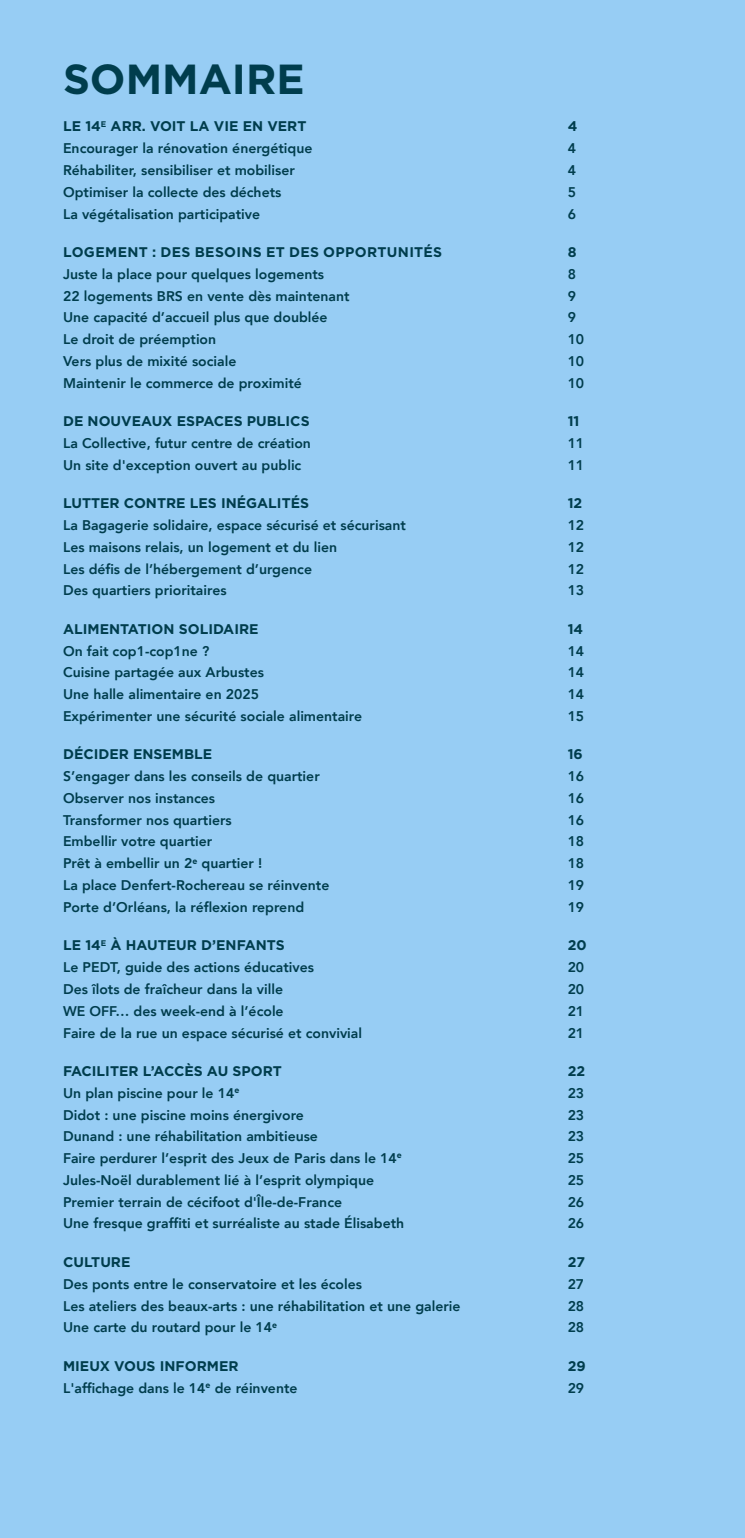
<style>
.page{position:relative;width:745px;height:1538px;background:#fff}
.page>*{position:absolute;margin:0;border:0;box-sizing:border-box;transform-origin:0 0}
.t1{font:700 42px "Gotham";color:#003d4d}
.t2{font:800 14px "Avenir";color:#003d4d}
.t3{font:700 14px "Gotham";color:#003d4d}
.t4{font:700 14px "Gotham";letter-spacing:.025em;color:#003d4d}
</style>
<div class="page">
<div style="left:0;top:0;width:744px;height:1538px;background:#97cdf4"></div>
<h1 class="t1" style="left:63px;top:55px;width:243px">SOMMAIRE</h1>
<p class="t3" style="left:63px;top:118px;width:245px">LE 14<sup>E</sup> ARR. VOIT LA VIE EN VERT</p>
<p class="t3" style="left:567px;top:118px;width:11px">4</p>
<p class="t2" style="left:63px;top:137px;width:251px">Encourager la rénovation énergétique</p>
<p class="t2" style="left:567px;top:137px;width:10px">4</p>
<p class="t2" style="left:63px;top:159px;width:233px">Réhabiliter, sensibiliser et mobiliser</p>
<p class="t2" style="left:567px;top:159px;width:10px">4</p>
<p class="t2" style="left:63px;top:181px;width:220px">Optimiser la collecte des déchets</p>
<p class="t2" style="left:567px;top:181px;width:10px">5</p>
<p class="t2" style="left:63px;top:203px;width:198px">La végétalisation participative</p>
<p class="t2" style="left:567px;top:203px;width:10px">6</p>
<p class="t4" style="left:63px;top:244px;width:380px">LOGEMENT : DES BESOINS ET DES OPPORTUNITÉS</p>
<p class="t3" style="left:567px;top:244px;width:10px">8</p>
<p class="t2" style="left:63px;top:263px;width:262px">Juste la place pour quelques logements</p>
<p class="t2" style="left:567px;top:263px;width:10px">8</p>
<p class="t2" style="left:63px;top:285px;width:288px">22 logements BRS en vente dès maintenant</p>
<p class="t2" style="left:567px;top:285px;width:10px">9</p>
<p class="t2" style="left:63px;top:307px;width:266px">Une capacité d’accueil plus que doublée</p>
<p class="t2" style="left:567px;top:307px;width:10px">9</p>
<p class="t2" style="left:63px;top:328px;width:154px">Le droit de préemption</p>
<p class="t2" style="left:567px;top:328px;width:18px">10</p>
<p class="t2" style="left:63px;top:350px;width:175px">Vers plus de mixité sociale</p>
<p class="t2" style="left:567px;top:350px;width:18px">10</p>
<p class="t2" style="left:63px;top:372px;width:240px">Maintenir le commerce de proximité</p>
<p class="t2" style="left:567px;top:372px;width:18px">10</p>
<p class="t3" style="left:63px;top:413px;width:248px">DE NOUVEAUX ESPACES PUBLICS</p>
<p class="t3" style="left:567px;top:413px;width:13px">11</p>
<p class="t2" style="left:63px;top:432px;width:249px">La Collective, futur centre de création</p>
<p class="t2" style="left:567px;top:432px;width:18px">11</p>
<p class="t2" style="left:63px;top:454px;width:240px">Un site d'exception ouvert au public</p>
<p class="t2" style="left:567px;top:454px;width:18px">11</p>
<p class="t3" style="left:63px;top:495px;width:247px">LUTTER CONTRE LES INÉGALITÉS</p>
<p class="t3" style="left:567px;top:495px;width:16px">12</p>
<p class="t2" style="left:63px;top:514px;width:344px">La Bagagerie solidaire, espace sécurisé et sécurisant</p>
<p class="t2" style="left:567px;top:514px;width:18px">12</p>
<p class="t2" style="left:63px;top:536px;width:275px">Les maisons relais, un logement et du lien</p>
<p class="t2" style="left:567px;top:536px;width:18px">12</p>
<p class="t2" style="left:63px;top:558px;width:250px">Les défis de l’hébergement d’urgence</p>
<p class="t2" style="left:567px;top:558px;width:18px">12</p>
<p class="t2" style="left:63px;top:579px;width:165px">Des quartiers prioritaires</p>
<p class="t2" style="left:567px;top:579px;width:18px">13</p>
<p class="t3" style="left:63px;top:621px;width:197px">ALIMENTATION SOLIDAIRE</p>
<p class="t3" style="left:567px;top:621px;width:17px">14</p>
<p class="t2" style="left:63px;top:640px;width:148px">On fait cop1-cop1ne ?</p>
<p class="t2" style="left:567px;top:640px;width:18px">14</p>
<p class="t2" style="left:63px;top:662px;width:202px">Cuisine partagée aux Arbustes</p>
<p class="t2" style="left:567px;top:662px;width:18px">14</p>
<p class="t2" style="left:63px;top:683px;width:197px">Une halle alimentaire en 2025</p>
<p class="t2" style="left:567px;top:683px;width:18px">14</p>
<p class="t2" style="left:63px;top:705px;width:300px">Expérimenter une sécurité sociale alimentaire</p>
<p class="t2" style="left:567px;top:705px;width:18px">15</p>
<p class="t3" style="left:63px;top:746px;width:151px">DÉCIDER ENSEMBLE</p>
<p class="t3" style="left:567px;top:746px;width:17px">16</p>
<p class="t2" style="left:63px;top:765px;width:258px">S’engager dans les conseils de quartier</p>
<p class="t2" style="left:567px;top:765px;width:18px">16</p>
<p class="t2" style="left:63px;top:787px;width:153px">Observer nos instances</p>
<p class="t2" style="left:567px;top:787px;width:18px">16</p>
<p class="t2" style="left:63px;top:809px;width:170px">Transformer nos quartiers</p>
<p class="t2" style="left:567px;top:809px;width:18px">16</p>
<p class="t2" style="left:63px;top:831px;width:151px">Embellir votre quartier</p>
<p class="t2" style="left:567px;top:831px;width:18px">18</p>
<p class="t2" style="left:63px;top:852px;width:200px">Prêt à embellir un 2<sup>e</sup> quartier !</p>
<p class="t2" style="left:567px;top:853px;width:18px">18</p>
<p class="t2" style="left:63px;top:874px;width:268px">La place Denfert-Rochereau se réinvente</p>
<p class="t2" style="left:567px;top:874px;width:18px">19</p>
<p class="t2" style="left:63px;top:896px;width:242px">Porte d’Orléans, la réflexion reprend</p>
<p class="t2" style="left:567px;top:896px;width:18px">19</p>
<p class="t3" style="left:63px;top:937px;width:223px">LE 14<sup>E</sup> À HAUTEUR D’ENFANTS</p>
<p class="t3" style="left:567px;top:937px;width:20px">20</p>
<p class="t2" style="left:63px;top:956px;width:252px">Le PEDT, guide des actions éducatives</p>
<p class="t2" style="left:567px;top:956px;width:18px">20</p>
<p class="t2" style="left:63px;top:978px;width:221px">Des îlots de fraîcheur dans la ville</p>
<p class="t2" style="left:567px;top:978px;width:18px">20</p>
<p class="t2" style="left:63px;top:1000px;width:222px">WE OFF… des week-end à l’école</p>
<p class="t2" style="left:567px;top:1000px;width:18px">21</p>
<p class="t2" style="left:63px;top:1022px;width:300px">Faire de la rue un espace sécurisé et convivial</p>
<p class="t2" style="left:567px;top:1022px;width:18px">21</p>
<p class="t3" style="left:63px;top:1063px;width:220px">FACILITER L’ACCÈS AU SPORT</p>
<p class="t3" style="left:567px;top:1063px;width:19px">22</p>
<p class="t2" style="left:63px;top:1082px;width:178px">Un plan piscine pour le 14<sup>e</sup></p>
<p class="t2" style="left:567px;top:1082px;width:18px">23</p>
<p class="t2" style="left:63px;top:1104px;width:242px">Didot : une piscine moins énergivore</p>
<p class="t2" style="left:567px;top:1104px;width:18px">23</p>
<p class="t2" style="left:63px;top:1125px;width:256px">Dunand : une réhabilitation ambitieuse</p>
<p class="t2" style="left:567px;top:1125px;width:18px">23</p>
<p class="t2" style="left:63px;top:1147px;width:340px">Faire perdurer l’esprit des Jeux de Paris dans le 14<sup>e</sup></p>
<p class="t2" style="left:567px;top:1147px;width:18px">25</p>
<p class="t2" style="left:63px;top:1169px;width:312px">Jules-Noël durablement lié à l’esprit olympique</p>
<p class="t2" style="left:567px;top:1169px;width:18px">25</p>
<p class="t2" style="left:63px;top:1191px;width:280px">Premier terrain de cécifoot d'Île-de-France</p>
<p class="t2" style="left:567px;top:1191px;width:18px">26</p>
<p class="t2" style="left:63px;top:1213px;width:342px">Une fresque graffiti et surréaliste au stade Élisabeth</p>
<p class="t2" style="left:567px;top:1213px;width:18px">26</p>
<p class="t3" style="left:63px;top:1254px;width:69px">CULTURE</p>
<p class="t3" style="left:567px;top:1254px;width:19px">27</p>
<p class="t2" style="left:63px;top:1273px;width:300px">Des ponts entre le conservatoire et les écoles</p>
<p class="t2" style="left:567px;top:1273px;width:18px">27</p>
<p class="t2" style="left:63px;top:1295px;width:398px">Les ateliers des beaux-arts : une réhabilitation et une galerie</p>
<p class="t2" style="left:567px;top:1295px;width:18px">28</p>
<p class="t2" style="left:63px;top:1316px;width:215px">Une carte du routard pour le 14<sup>e</sup></p>
<p class="t2" style="left:567px;top:1316px;width:18px">28</p>
<p class="t3" style="left:63px;top:1358px;width:177px">MIEUX VOUS INFORMER</p>
<p class="t3" style="left:567px;top:1358px;width:19px">29</p>
<p class="t2" style="left:63px;top:1377px;width:236px">L'affichage dans le 14<sup>e</sup> de réinvente</p>
<p class="t2" style="left:567px;top:1377px;width:18px">29</p>
</div>
